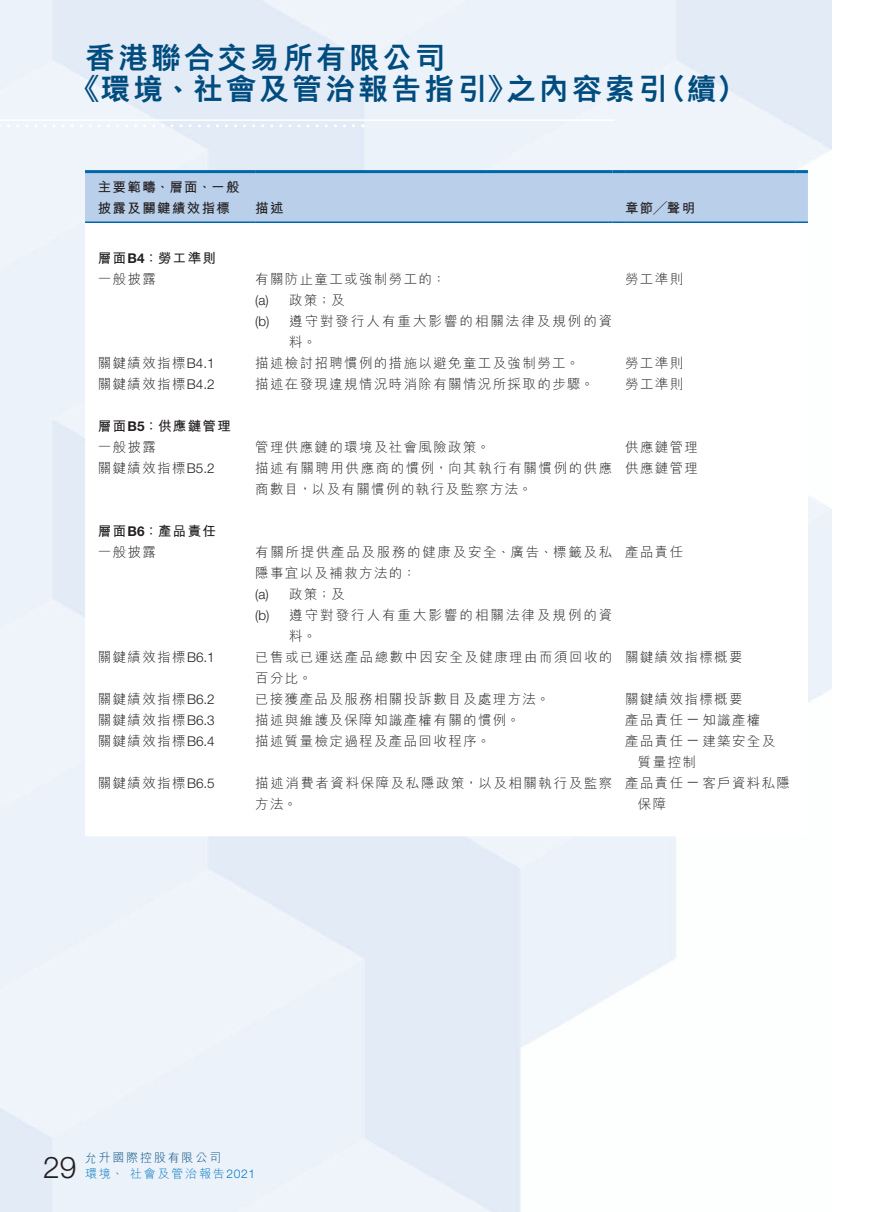
<style>
.page{position:relative;width:893px;height:1212px;background:#fff}
.page>*{position:absolute;margin:0;border:0;box-sizing:border-box;transform-origin:0 0}
.t1{font:800 30px "M Hei HK";letter-spacing:.1em;color:#004c7f}
.t2{font:300 30px "Helvetica Neue LT Std";color:#231f20}
.t3{font:300 13.5px/21px "M Hei HK";letter-spacing:.1em;color:#231f20}
.t4{font:700 13.5px "M Hei HK";letter-spacing:.1em;color:#231f20}
.t5{font:300 13.5px "M Hei HK";letter-spacing:.145em;color:#231f20}
.t6{font:300 13.5px "M Hei HK";letter-spacing:.125em;color:#231f20}
.t7{font:300 13.5px "Helvetica Neue LT Std";color:#231f20}
.t8{font:300 12px "M Hei HK";letter-spacing:.15em;color:#0077c0}
.t9{font:300 12px "M Hei HK";letter-spacing:.15em;color:#004c7f}
.s1{font-family:"Helvetica Neue LT Std"}
</style>
<div class="page">
<svg style="left:0;top:124px;width:354px;height:3px"></svg>
<svg style="left:85px;top:170px;width:723px;height:53px;background:#a9c6e4"></svg>
<h1 class="t1" style="left:85px;top:42px;width:361px">香港聯合交易所有限公司</h1>
<h1 class="t1" style="left:506px;top:74px;width:164px">之內容索引</h1>
<h1 class="t1" style="left:70px;top:74px;width:449px">《環境、社會及管治報告指引》</h1>
<h1 class="t1" style="left:657px;top:74px;width:91px">（續(</h1>
<p class="t4" style="left:98px;top:178px;width:143px">主要範疇、層面、一般</p>
<p class="t4" style="left:98px;top:199px;width:134px">披露及關鍵績效指標</p>
<p class="t4" style="left:98px;top:248px;width:120px">層面<span class="s1">B4</span>：勞工準則</p>
<p class="t4" style="left:255px;top:199px;width:30px">描述</p>
<p class="t4" style="left:625px;top:199px;width:72px">章節╱聲明</p>
<p class="t3" style="left:98px;top:269px;width:60px">一般披露</p>
<p class="t3" style="left:255px;top:269px;width:192px">有關防止童工或強制勞工的：</p>
<p class="t3" style="left:625px;top:269px;width:60px">勞工準則</p>
<p class="t7" style="left:255px;top:292px;width:15px">a( )</p>
<p class="t3" style="left:289px;top:290px;width:57px">政策；及</p>
<p class="t7" style="left:255px;top:313px;width:16px">b( )</p>
<p class="t5" style="left:289px;top:314px;width:325px">遵守對發行人有重大影響的相關法律及規例的資</p>
<p class="t3" style="left:289px;top:332px;width:28px">料。</p>
<p class="t3" style="left:98px;top:353px;width:118px">關鍵績效指標<span class="s1">B4.1</span></p>
<p class="t3" style="left:255px;top:353px;width:326px">描述檢討招聘慣例的措施以避免童工及強制勞工。</p>
<p class="t3" style="left:625px;top:353px;width:60px">勞工準則</p>
<p class="t3" style="left:98px;top:374px;width:118px">關鍵績效指標<span class="s1">B4.2</span></p>
<p class="t4" style="left:98px;top:417px;width:135px">層面<span class="s1">B5</span>：供應鏈管理</p>
<p class="t3" style="left:255px;top:374px;width:340px">描述在發現違規情況時消除有關情況所採取的步驟。</p>
<p class="t3" style="left:625px;top:374px;width:60px">勞工準則</p>
<p class="t3" style="left:98px;top:437px;width:60px">一般披露</p>
<p class="t3" style="left:255px;top:437px;width:236px">管理供應鏈的環境及社會風險政策。</p>
<p class="t3" style="left:625px;top:437px;width:74px">供應鏈管理</p>
<p class="t3" style="left:98px;top:458px;width:118px">關鍵績效指標<span class="s1">B5.2</span></p>
<p class="t3" style="left:255px;top:458px;width:359px">描述有關聘用供應商的慣例，向其執行有關慣例的供應</p>
<p class="t3" style="left:625px;top:458px;width:74px">供應鏈管理</p>
<p class="t3" style="left:255px;top:479px;width:278px">商數目，以及有關慣例的執行及監察方法。</p>
<p class="t4" style="left:98px;top:522px;width:120px">層面<span class="s1">B6</span>：產品責任</p>
<p class="t3" style="left:98px;top:542px;width:60px">一般披露</p>
<p class="t6" style="left:255px;top:545px;width:359px">有關所提供產品及服務的健康及安全、廣告、標籤及私</p>
<p class="t3" style="left:625px;top:542px;width:60px">產品責任</p>
<p class="t3" style="left:289px;top:563px;width:128px;text-indent:-34px">隱事宜以及補救方法的：政策；及</p>
<p class="t7" style="left:255px;top:586px;width:15px">a( )</p>
<p class="t7" style="left:255px;top:607px;width:16px">b( )</p>
<p class="t5" style="left:289px;top:608px;width:325px">遵守對發行人有重大影響的相關法律及規例的資</p>
<p class="t3" style="left:289px;top:626px;width:28px">料。</p>
<p class="t3" style="left:98px;top:647px;width:118px">關鍵績效指標<span class="s1">B6.1</span></p>
<p class="t3" style="left:98px;top:689px;width:118px">關鍵績效指標<span class="s1">B6.2</span></p>
<p class="t3" style="left:255px;top:647px;width:359px">已售或已運送產品總數中因安全及健康理由而須回收的</p>
<p class="t3" style="left:255px;top:668px;width:58px">百分比。</p>
<p class="t3" style="left:255px;top:689px;width:296px">已接獲產品及服務相關投訴數目及處理方法。</p>
<p class="t3" style="left:625px;top:647px;width:119px">關鍵績效指標概要</p>
<p class="t3" style="left:625px;top:689px;width:119px">關鍵績效指標概要</p>
<p class="t3" style="left:98px;top:710px;width:118px">關鍵績效指標<span class="s1">B6.3</span></p>
<p class="t3" style="left:255px;top:710px;width:266px">描述與維護及保障知識產權有關的慣例。</p>
<p class="t3" style="left:625px;top:710px;width:60px">產品責任</p>
<p class="t3" style="left:702px;top:710px;width:60px">知識產權</p>
<p class="t7" style="left:686px;top:710px;width:15px">—</p>
<p class="t3" style="left:98px;top:731px;width:118px">關鍵績效指標<span class="s1">B6.4</span></p>
<p class="t3" style="left:255px;top:731px;width:236px">描述質量檢定過程及產品回收程序。</p>
<p class="t3" style="left:625px;top:731px;width:60px">產品責任</p>
<p class="t3" style="left:702px;top:731px;width:74px">建築安全及</p>
<p class="t7" style="left:686px;top:731px;width:15px">—</p>
<p class="t3" style="left:638px;top:752px;width:60px">質量控制</p>
<p class="t3" style="left:98px;top:773px;width:118px">關鍵績效指標<span class="s1">B6.5</span></p>
<p class="t3" style="left:255px;top:773px;width:359px">描述消費者資料保障及私隱政策，以及相關執行及監察</p>
<p class="t3" style="left:255px;top:794px;width:43px">方法。</p>
<p class="t3" style="left:702px;top:773px;width:89px">客戶資料私隱</p>
<p class="t3" style="left:625px;top:773px;width:60px;text-align:center">產品責任保障</p>
<p class="t7" style="left:686px;top:773px;width:15px">—</p>
<p class="t9" style="left:85px;top:1151px;width:138px">允升國際控股有限公司</p>
<h1 class="t2" style="left:43px;top:1149px;width:35px">29</h1>
<p class="t8" style="left:130px;top:1167px;width:127px">社會及管治報告<span class="s1">2021</span></p>
<p class="t8" style="left:85px;top:1167px;width:40px">環境、</p>
</div>
